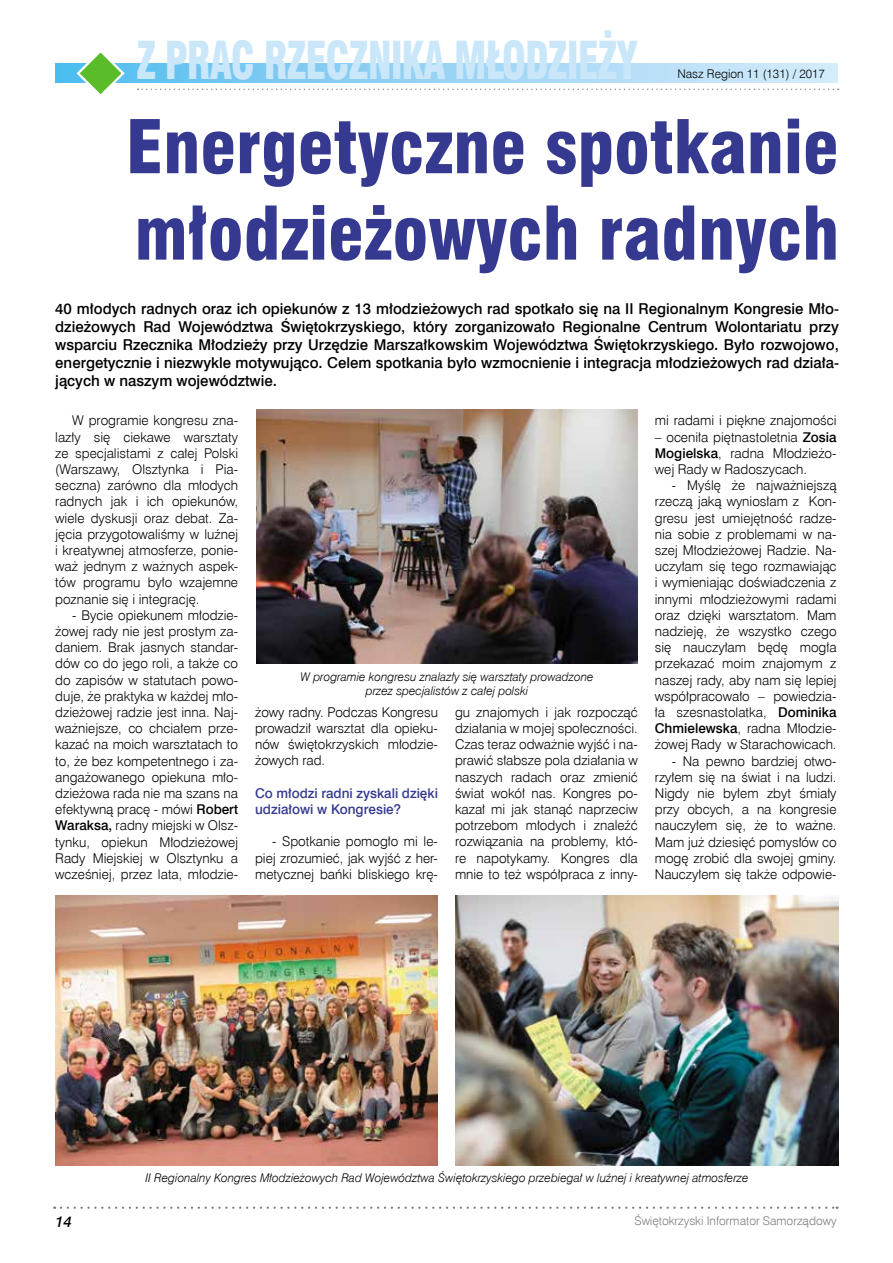
<style>
.page{position:relative;width:893px;height:1263px;background:#fff}
.page>*{position:absolute;margin:0;border:0;box-sizing:border-box;transform-origin:0 0}
.t1{font:72px/86.4px "Swis 721 Blk Cn EU";color:#353990}
.t2{font:51px "Swis 721 Blk Cn EU";letter-spacing:-.03em;color:#cae7fa;scale:.8 1}
.t3{font:15px/18px "Swis 721 Md EU";color:#000;text-align:justify}
.t4{font:italic 15px "Swis 721 Md EU";color:#000}
.t5{font:13.5px/16.2px "Swis 721 Lt EU";color:#000;text-align:justify}
.t6{font:13.5px/16.2px "Swis 721 Md EU";color:#353990}
.t7{font:italic 12px/14.4px "Swis 721 Lt EU";color:#000;text-align:center}
.t8{font:12px "Swis 721 Lt EU";color:#7c7c7c}
.t9{font:12px "Swis 721 Lt EU";color:#000}
.s1{font-family:"Swis 721 Md EU"}
</style>
<div class="page">
<div style="left:55px;top:64px;width:783px;height:19px;background:linear-gradient(to right,#55bcef,#d9ebfb)"></div>
<svg style="left:61px;top:1206px;width:777px;height:3px"></svg>
<svg style="left:138px;top:89px;width:701px;height:1px"></svg>
<svg style="left:75px;top:53px;width:51px;height:41px"></svg>
<img style="left:55px;top:896px;width:383px;height:269px">
<img style="left:256px;top:409px;width:382px;height:255px">
<img style="left:455px;top:896px;width:384px;height:269px">
<h2 class="t2" style="left:136px;top:29px;width:629px">Z PRAC RZECZNIKA MŁODZIEŻY</h2>
<p class="t9" style="left:677px;top:67px;width:149px">Nasz Region 11 (131) / 2017</p>
<h1 class="t1" style="left:126px;top:108px;width:714px">Energetyczne spotkanie młodzieżowych radnych</h1>
<p class="t3" style="left:55px;top:300px;width:785px">40 młodych radnych oraz ich opiekunów z 13 młodzieżowych rad spotkało się na II Regionalnym Kongresie Mło&shy;dzieżowych Rad Województwa Świętokrzyskiego, który zorganizowało Regionalne Centrum Wolontariatu przy wsparciu Rzecznika Młodzieży przy Urzędzie Marszałkowskim Województwa Świętokrzyskiego. Było rozwojowo, energetycznie i niezwykle motywująco. Celem spotkania było wzmocnienie i integracja młodzieżowych rad działa&shy;jących w naszym województwie.</p>
<p class="t5" style="left:55px;top:413px;width:184px;text-indent:17px">W programie kongresu zna&shy;lazły się ciekawe warsztaty ze specjalistami z całej Polski (Warszawy, Olsztynka i Pia&shy;seczna) zarówno dla młodych radnych jak i ich opiekunów, wiele dyskusji oraz debat. Za&shy;jęcia przygotowaliśmy w luźnej i kreatywnej atmosferze, ponie&shy;waż jednym z ważnych aspek&shy;tów programu było wzajemne poznanie się i integrację.</p>
<p class="t5" style="left:55px;top:607px;width:184px;text-indent:17px">- Bycie opiekunem młodzie&shy;żowej rady nie jest prostym za&shy;daniem. Brak jasnych standar&shy;dów co do jego roli, a także co do zapisów w statutach powo&shy;duje, że praktyka w każdej mło&shy;dzieżowej radzie jest inna. Naj&shy;ważniejsze, co chciałem prze&shy;kazać na moich warsztatach to to, że bez kompetentnego i za&shy;angażowanego opiekuna mło&shy;dzieżowa rada nie ma szans na efektywną pracę - mówi <span class="s1">Robert Waraksa,</span> radny miejski w Olsz&shy;tynku, opiekun Młodzieżowej Rady Miejskiej w Olsztynku a wcześniej, przez lata, młodzie-</p>
<p class="t5" style="left:655px;top:413px;width:183px">mi radami i piękne znajomości</p>
<p class="t5" style="left:655px;top:429px;width:183px">– oceniła piętnastoletnia <span class="s1">Zosia Mogielska</span>, radna Młodzieżo&shy;wej Rady w Radoszycach.</p>
<p class="t5" style="left:655px;top:478px;width:183px;text-indent:17px">- Myślę że najważniejszą rzeczą jaką wyniosłam z Kon&shy;gresu jest umiejętność radze&shy;nia sobie z problemami w na&shy;szej Młodzieżowej Radzie. Na&shy;uczyłam się tego rozmawiając i wymieniając doświadczenia z innymi młodzieżowymi radami oraz dzięki warsztatom. Mam nadzieję, że wszystko czego się nauczyłam będę mogła przekazać moim znajomym z naszej rady, aby nam się lepiej współpracowało – powiedzia&shy;ła szesnastolatka, <span class="s1">Dominika Chmielewska</span>, radna Młodzie&shy;żowej Rady w Starachowicach.</p>
<p class="t5" style="left:655px;top:753px;width:183px;text-indent:17px">- Na pewno bardziej otwo&shy;rzyłem się na świat i na ludzi.<br>Nigdy nie byłem zbyt śmiały przy obcych, a na kongresie nauczyłem się, że to ważne.<br>Mam już dziesięć pomysłów co mogę zrobić dla swojej gminy.<br>Nauczyłem się także odpowie-</p>
<p class="t7" style="left:301px;top:669px;width:294px">W programie kongresu znalazły się warsztaty prowadzone przez specjalistów z całej polski</p>
<p class="t5" style="left:255px;top:704px;width:184px">żowy radny. Podczas Kongresu prowadził warsztat dla opieku&shy;nów świętokrzyskich młodzie&shy;żowych rad.</p>
<p class="t6" style="left:255px;top:785px;width:184px">Co młodzi radni zyskali dzięki udziałowi w Kongresie?</p>
<p class="t5" style="left:255px;top:834px;width:184px;text-indent:17px">- Spotkanie pomogło mi le&shy;piej zrozumieć, jak wyjść z her&shy;metycznej bańki bliskiego krę-</p>
<p class="t5" style="left:455px;top:704px;width:184px">gu znajomych i jak rozpocząć działania w mojej społeczności.<br>Czas teraz odważnie wyjść i na&shy;prawić słabsze pola działania w naszych radach oraz zmienić świat wokół nas. Kongres po&shy;kazał mi jak stanąć naprzeciw potrzebom młodych i znaleźć rozwiązania na problemy, któ&shy;re napotykamy. Kongres dla mnie to też współpraca z inny-</p>
<p class="t7" style="left:145px;top:1171px;width:605px">II Regionalny Kongres Młodzieżowych Rad Województwa Świętokrzyskiego przebiegał w luźnej i kreatywnej atmosferze</p>
<p class="t4" style="left:55px;top:1212px;width:18px">14</p>
<p class="t8" style="left:634px;top:1213px;width:204px">Świętokrzyski Informator Samorządowy</p>
</div>
